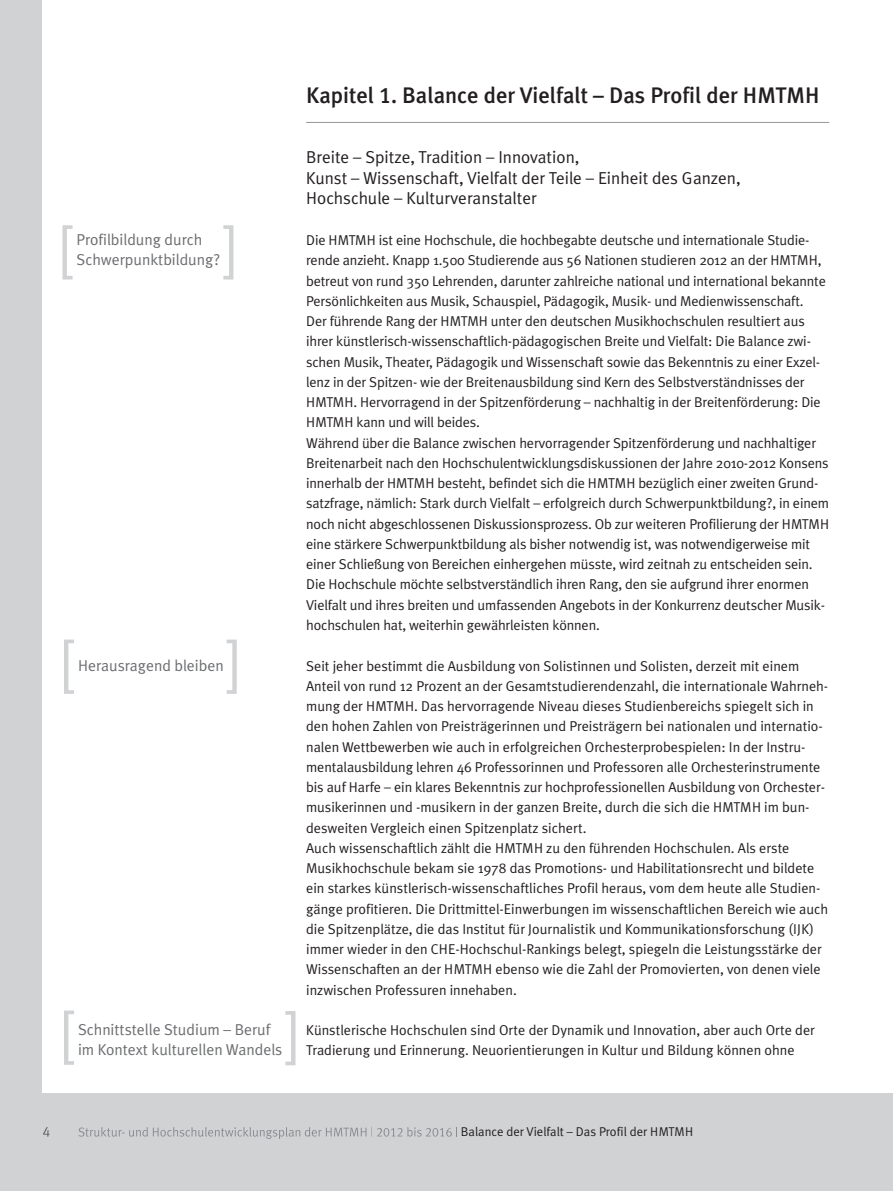
<style>
.page{position:relative;width:893px;height:1191px;background:#d1d2d4}
.page>*{position:absolute;margin:0;border:0;box-sizing:border-box;transform-origin:0 0}
.t1{font:61.05px "Meta Plus Normal";color:#d1d2d4}
.t2{font:500 22.5px "Meta Plus";color:#231f20}
.t3{font:17.25px/20.7px "Meta Plus Normal";color:#231f20}
.t4{font:15.75px/20.2px "Meta Plus Normal";color:#6c6d70}
.t5{font:14.25px/20.2px "Meta Plus Normal";letter-spacing:-.01em;color:#231f20}
.t6{font:12.75px "Meta Plus Normal";color:#231f20}
.s1{font-family:"Meta Plus Medium Caps";font-weight:400}
</style>
<div class="page">
<div style="left:43px;top:0;width:850px;height:1093px;background:#fff"></div>
<hr style="left:306px;top:122px;width:523px;height:1px;background:#939598">
<svg style="left:79px;top:1127px;width:87px;height:9px"></svg>
<svg style="left:377px;top:1127px;width:80px;height:9px"></svg>
<svg style="left:43px;top:1127px;width:7px;height:9px"></svg>
<h2 class="t2" style="left:306px;top:82px;width:515px">Kapitel <span class="s1">1.</span> Balance der Vielfalt – Das Profil der HMTMH</h2>
<h1 class="t1" style="left:61px;top:213px;width:17px">[</h1>
<h1 class="t1" style="left:219px;top:213px;width:17px">]</h1>
<p class="t4" style="left:77px;top:229px;width:145px">Profilbildung durch<br>Schwerpunktbildung?</p>
<h1 class="t1" style="left:62px;top:627px;width:17px">[</h1>
<h1 class="t1" style="left:223px;top:627px;width:17px">]</h1>
<p class="t4" style="left:78px;top:655px;width:147px">Herausragend bleiben</p>
<h1 class="t1" style="left:62px;top:998px;width:17px">[</h1>
<h1 class="t1" style="left:281px;top:999px;width:17px">]</h1>
<p class="t4" style="left:78px;top:1019px;width:206px">Schnittstelle Studium – Beruf im Kontext kulturellen Wandels</p>
<p class="t3" style="left:306px;top:147px;width:436px">Breite – Spitze, Tradition – Innovation,<br>Kunst – Wissenschaft, Vielfalt der Teile – Einheit des Ganzen,<br>Hochschule – Kulturveranstalter</p>
<p class="t5" style="left:306px;top:230px;width:524px">Die HMTMH ist eine Hochschule, die hochbegabte deutsche und internationale Studie&shy;rende anzieht. Knapp 1.500 Studierende aus 56 Nationen studieren 2012 an der HMTMH, betreut von rund 350 Lehrenden, darunter zahlreiche national und international bekannte Persönlichkeiten aus Musik, Schauspiel, Pädagogik, Musik- und Medienwissenschaft.<br>Der führende Rang der HMTMH unter den deutschen Musikhochschulen resultiert aus ihrer künstlerisch-wissenschaftlich-pädagogischen Breite und Vielfalt: Die Balance zwi&shy;schen Musik, Theater, Pädagogik und Wissenschaft sowie das Bekenntnis zu einer Exzel&shy;lenz in der Spitzen- wie der Breitenausbildung sind Kern des Selbstverständnisses der HMTMH. Hervorragend in der Spitzenförderung – nachhaltig in der Breitenförderung: Die HMTMH kann und will beides.<br>Während über die Balance zwischen hervorragender Spitzenförderung und nachhaltiger Breitenarbeit nach den Hochschulentwicklungsdiskussionen der Jahre 2010-2012 Konsens innerhalb der HMTMH besteht, befindet sich die HMTMH bezüglich einer zweiten Grund&shy;satzfrage, nämlich: Stark durch Vielfalt – erfolgreich durch Schwerpunktbildung?, in einem noch nicht abgeschlossenen Diskussionsprozess. Ob zur weiteren Profilierung der HMTMH eine stärkere Schwerpunktbildung als bisher notwendig ist, was notwendigerweise mit einer Schließung von Bereichen einhergehen müsste, wird zeitnah zu entscheiden sein.<br>Die Hochschule möchte selbstverständlich ihren Rang, den sie aufgrund ihrer enormen Vielfalt und ihres breiten und umfassenden Angebots in der Konkurrenz deutscher Musik&shy;hochschulen hat, weiterhin gewährleisten können.</p>
<p class="t5" style="left:306px;top:655px;width:524px">Seit jeher bestimmt die Ausbildung von Solistinnen und Solisten, derzeit mit einem Anteil von rund 12 Prozent an der Gesamtstudierendenzahl, die internationale Wahrneh&shy;mung der HMTMH. Das hervorragende Niveau dieses Studienbereichs spiegelt sich in den hohen Zahlen von Preisträgerinnen und Preisträgern bei nationalen und internatio&shy;nalen Wettbewerben wie auch in erfolgreichen Orchesterprobespielen: In der Instru&shy;mentalausbildung lehren 46 Professorinnen und Professoren alle Orchesterinstrumente bis auf Harfe – ein klares Bekenntnis zur hochprofessionellen Ausbildung von Orchester&shy;musikerinnen und -musikern in der ganzen Breite, durch die sich die HMTMH im bun&shy;desweiten Vergleich einen Spitzenplatz sichert.<br>Auch wissenschaftlich zählt die HMTMH zu den führenden Hochschulen. Als erste Musikhochschule bekam sie 1978 das Promotions- und Habilitationsrecht und bildete ein starkes künstlerisch-wissenschaftliches Profil heraus, vom dem heute alle Studien&shy;gänge profitieren. Die Drittmittel-Einwerbungen im wissenschaftlichen Bereich wie auch die Spitzenplätze, die das Institut für Journalistik und Kommunikationsforschung (IJK) immer wieder in den CHE-Hochschul-Rankings belegt, spiegeln die Leistungsstärke der Wissenschaften an der HMTMH ebenso wie die Zahl der Promovierten, von denen viele inzwischen Professuren innehaben.</p>
<p class="t5" style="left:306px;top:1020px;width:510px">Künstlerische Hochschulen sind Orte der Dynamik und Innovation, aber auch Orte der<br>Tradierung und Erinnerung. Neuorientierungen in Kultur und Bildung können ohne</p>
<p class="t6" style="left:461px;top:1124px;width:234px">Balance der Vielfalt – Das Profil der HMTMH</p>
</div>
